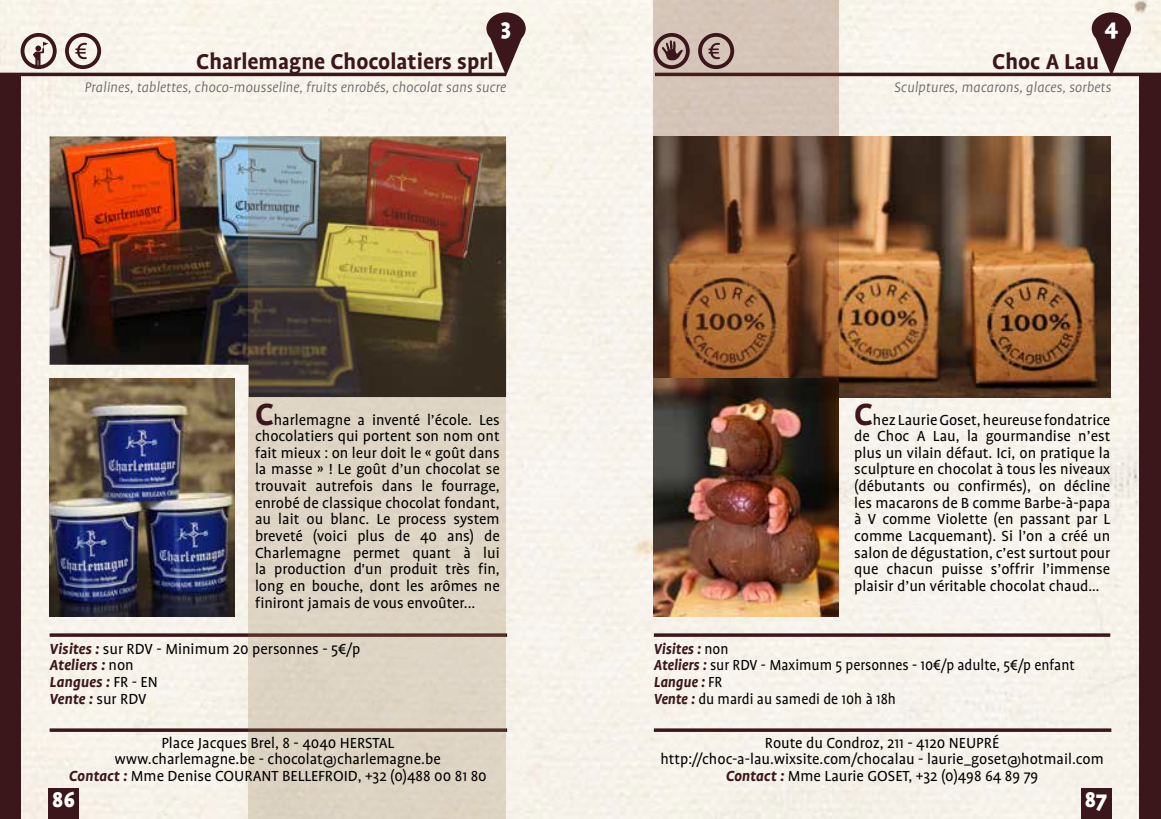
<style>
.page{position:relative;width:1161px;height:819px;background:#f7f3eb}
.page>*{position:absolute;margin:0;border:0;box-sizing:border-box;transform-origin:0 0}
.t1{font:700 24.5px "Profile OT";color:#3b161b}
.t2{font:900 24.5px "Profile OT";color:#fff}
.t3{font:16.62px/16.6px "Profile OT";color:#000;text-align:center}
.t4{font:16.62px/16.6px "Profile OT";color:#000;scale:.95 1}
.t5{font:italic 300 15.75px "Profile OT";color:#646363}
.s1{font-weight:700;font-size:35px;color:#3b161b}
.s2{font-weight:700;font-style:italic;color:#3b161b}
</style>
<div class="page">
<hr style="left:0;top:73px;width:506px;height:3px;background:#3b161b">
<hr style="left:655px;top:73px;width:506px;height:3px;background:#3b161b">
<div style="left:1139px;top:74px;width:22px;height:745px;background:#3b161b"></div>
<div style="left:0;top:74px;width:21px;height:745px;background:#3b161b"></div>
<hr style="left:50px;top:728px;width:457px;height:3px;background:#3b161b">
<hr style="left:654px;top:728px;width:457px;height:3px;background:#3b161b">
<hr style="left:50px;top:633px;width:457px;height:3px;background:#3b161b">
<hr style="left:654px;top:633px;width:456px;height:3px;background:#3b161b">
<svg style="left:486px;top:12px;width:40px;height:64px"></svg>
<svg style="left:1092px;top:12px;width:39px;height:61px"></svg>
<div style="left:48px;top:788px;width:31px;height:31px;background:#3b161b"></div>
<div style="left:1081px;top:788px;width:30px;height:31px;background:#3b161b"></div>
<img style="left:50px;top:397px;width:185px;height:219px">
<img style="left:50px;top:136px;width:199px;height:261px">
<svg style="left:249px;top:136px;width:257px;height:683px;fill:#dcd2c1"></svg>
<svg style="left:21px;top:33px;width:36px;height:36px"></svg>
<svg style="left:65px;top:33px;width:36px;height:36px"></svg>
<img style="left:839px;top:136px;width:271px;height:261px">
<svg style="left:654px;top:0;width:185px;height:379px"></svg>
<img style="left:654px;top:379px;width:185px;height:237px">
<svg style="left:654px;top:33px;width:36px;height:36px"></svg>
<svg style="left:698px;top:33px;width:36px;height:36px"></svg>
<h1 class="t2" style="left:501px;top:14px;width:12px">3</h1>
<h1 class="t1" style="left:196px;top:48px;width:299px">Charlemagne Chocolatiers sprl</h1>
<p class="t5" style="left:85px;top:79px;width:423px">Pralines, tablettes, choco-mousseline, fruits enrobés, chocolat sans sucre</p>
<p class="t3" style="left:255px;top:411px;width:246px;text-align:justify"><span class="s1">C</span>harlemagne a inventé l’école. Les chocolatiers qui portent son nom ont fait mieux : on leur doit le « goût dans la masse » ! Le goût d’un chocolat se trouvait autrefois dans le fourrage, enrobé de classique chocolat fondant, au lait ou blanc. Le process system breveté (voici plus de 40 ans) de Charlemagne permet quant à lui la production d'un produit très fin, long en bouche, dont les arômes ne finiront jamais de vous envoûter...</p>
<p class="t3" style="left:50px;top:640px;width:312px;text-align:left"><span class="s2">Visites :</span> sur RDV - Minimum 20 personnes - 5€/p<br><span class="s2">Ateliers :</span> non<br><span class="s2">Langues :</span> FR - EN<br><span class="s2">Vente :</span> sur RDV</p>
<p class="t3" style="left:69px;top:734px;width:419px">Place Jacques Brel, 8 - 4040 HERSTAL<br>www.charlemagne.be - chocolat@charlemagne.be<br><span class="s2">Contact :</span> Mme Denise COURANT BELLEFROID, +32 (0)488 00 81 80</p>
<h1 class="t2" style="left:1104px;top:14px;width:15px">4</h1>
<h1 class="t1" style="left:992px;top:48px;width:108px">Choc A Lau</h1>
<p class="t5" style="left:894px;top:79px;width:219px">Sculptures, macarons, glaces, sorbets</p>
<p class="t3" style="left:854px;top:411px;width:257px;text-align:justify"><span class="s1">C</span>hez Laurie Goset, heureuse fondatrice de Choc A Lau, la gourmandise n’est plus un vilain défaut. Ici, on pratique la sculpture en chocolat à tous les niveaux (débutants ou confirmés), on décline les macarons de B comme Barbe-à-papa à V comme Violette (en passant par L comme Lacquemant). Si l’on a créé un salon de dégustation, c’est surtout pour que chacun puisse s’offrir l’immense plaisir d’un véritable chocolat chaud…</p>
<p class="t4" style="left:654px;top:640px;width:445px"><span class="s2">Visites :</span> non<br><span class="s2">Ateliers :</span> sur RDV - Maximum 5 personnes - 10€/p adulte, 5€/p enfant<br><span class="s2">Langue :</span> FR<br><span class="s2">Vente :</span> du mardi au samedi de 10h à 18h</p>
<p class="t3" style="left:660px;top:734px;width:445px">Route du Condroz, 211 - 4120 NEUPRÉ http://choc-a-lau.wixsite.com/chocalau - laurie_goset@hotmail.com<br><span class="s2">Contact :</span> Mme Laurie GOSET, +32 (0)498 64 89 79</p>
<h1 class="t2" style="left:52px;top:786px;width:24px">86</h1>
<h1 class="t2" style="left:1085px;top:786px;width:24px">87</h1>
</div>
